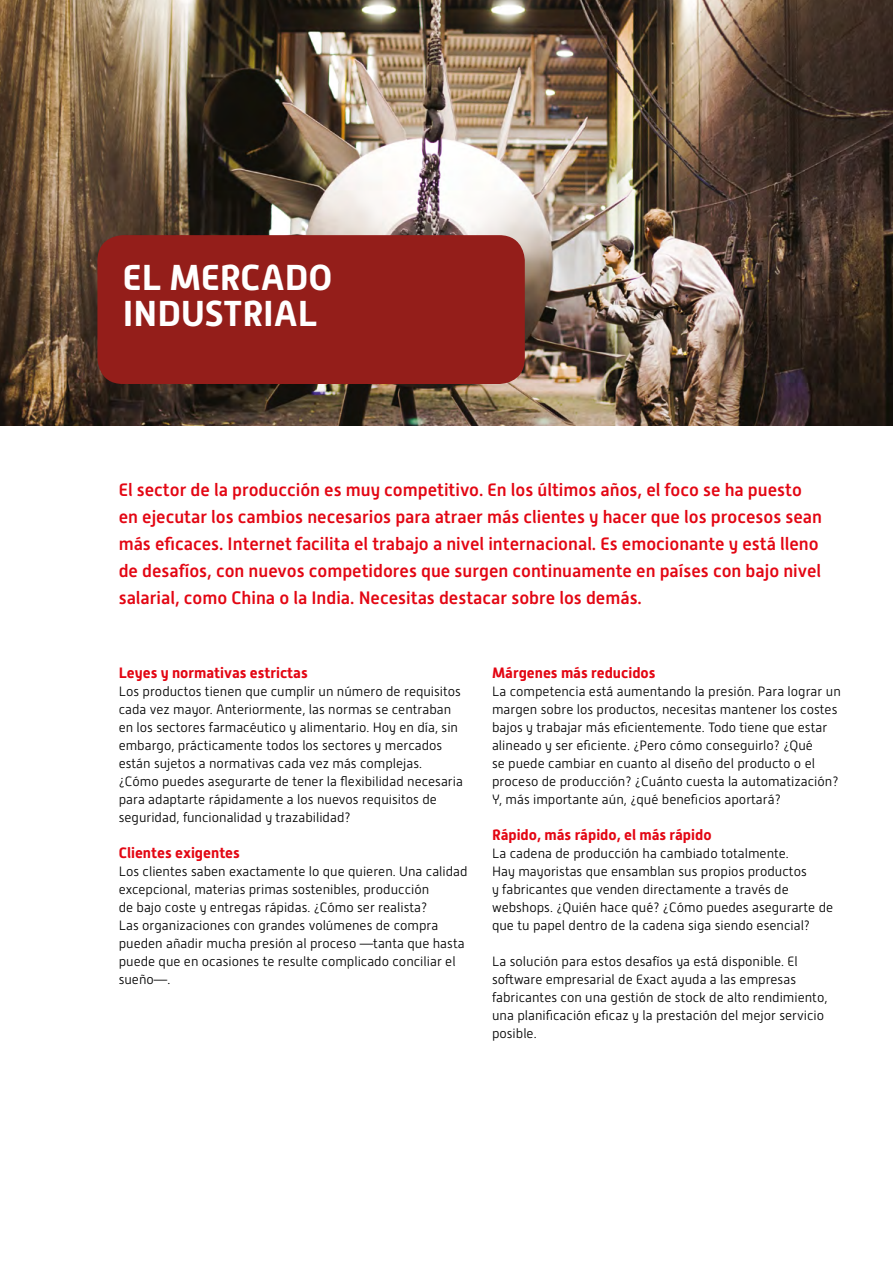
<style>
.page{position:relative;width:893px;height:1263px;background:#fff}
.page>*{position:absolute;margin:0;border:0;box-sizing:border-box;transform-origin:0 0}
.t1{font:700 36px/36px "Alwyn New";color:#fff}
.t2{font:500 18px/27px "Alwyn New";color:#e30613}
.t3{font:700 15px "Alwyn New";color:#e30613}
.t4{font:300 13.5px/18px "Alwyn New";color:#000}
</style>
<div class="page">
<img style="left:0;top:0;width:893px;height:426px">
<div style="left:97px;top:235px;width:428px;height:149px;background:#941e1a;border-radius:26px"></div>
<h1 class="t1" style="left:123px;top:259px;width:211px">EL MERCADO<br>INDUSTRIAL</h1>
<p class="t2" style="left:119px;top:477px;width:705px">El sector de la producción es muy competitivo. En los últimos años, el foco se ha puesto en ejecutar los cambios necesarios para atraer más clientes y hacer que los procesos sean más eficaces. Internet facilita el trabajo a nivel internacional. Es emocionante y está lleno de desafíos, con nuevos competidores que surgen continuamente en países con bajo nivel salarial, como China o la India. Necesitas destacar sobre los demás.</p>
<p class="t3" style="left:119px;top:664px;width:191px">Leyes y normativas estrictas</p>
<p class="t4" style="left:119px;top:682px;width:346px">Los productos tienen que cumplir un número de requisitos cada vez mayor. Anteriormente, las normas se centraban en los sectores farmacéutico y alimentario. Hoy en día, sin embargo, prácticamente todos los sectores y mercados están sujetos a normativas cada vez más complejas. ¿Cómo puedes asegurarte de tener la flexibilidad necesaria para adaptarte rápidamente a los nuevos requisitos de seguridad, funcionalidad y trazabilidad?</p>
<p class="t3" style="left:119px;top:844px;width:123px">Clientes exigentes</p>
<p class="t4" style="left:119px;top:862px;width:350px">Los clientes saben exactamente lo que quieren. Una calidad excepcional, materias primas sostenibles, producción<br>de bajo coste y entregas rápidas. ¿Cómo ser realista?<br>Las organizaciones con grandes volúmenes de compra pueden añadir mucha presión al proceso —tanta que hasta puede que en ocasiones te resulte complicado conciliar el sueño—.</p>
<p class="t3" style="left:492px;top:664px;width:165px">Márgenes más reducidos</p>
<p class="t4" style="left:492px;top:682px;width:350px">La competencia está aumentando la presión. Para lograr un margen sobre los productos, necesitas mantener los costes bajos y trabajar más eficientemente. Todo tiene que estar alineado y ser eficiente. ¿Pero cómo conseguirlo? ¿Qué<br>se puede cambiar en cuanto al diseño del producto o el proceso de producción? ¿Cuánto cuesta la automatización?<br>Y, más importante aún, ¿qué beneficios aportará?</p>
<p class="t3" style="left:492px;top:826px;width:221px">Rápido, más rápido, el más rápido</p>
<p class="t4" style="left:492px;top:844px;width:343px">La cadena de producción ha cambiado totalmente.<br>Hay mayoristas que ensamblan sus propios productos<br>y fabricantes que venden directamente a través de webshops. ¿Quién hace qué? ¿Cómo puedes asegurarte de que tu papel dentro de la cadena siga siendo esencial?</p>
<p class="t4" style="left:492px;top:952px;width:337px">La solución para estos desafíos ya está disponible. El software empresarial de Exact ayuda a las empresas fabricantes con una gestión de stock de alto rendimiento, una planificación eficaz y la prestación del mejor servicio posible.</p>
</div>
